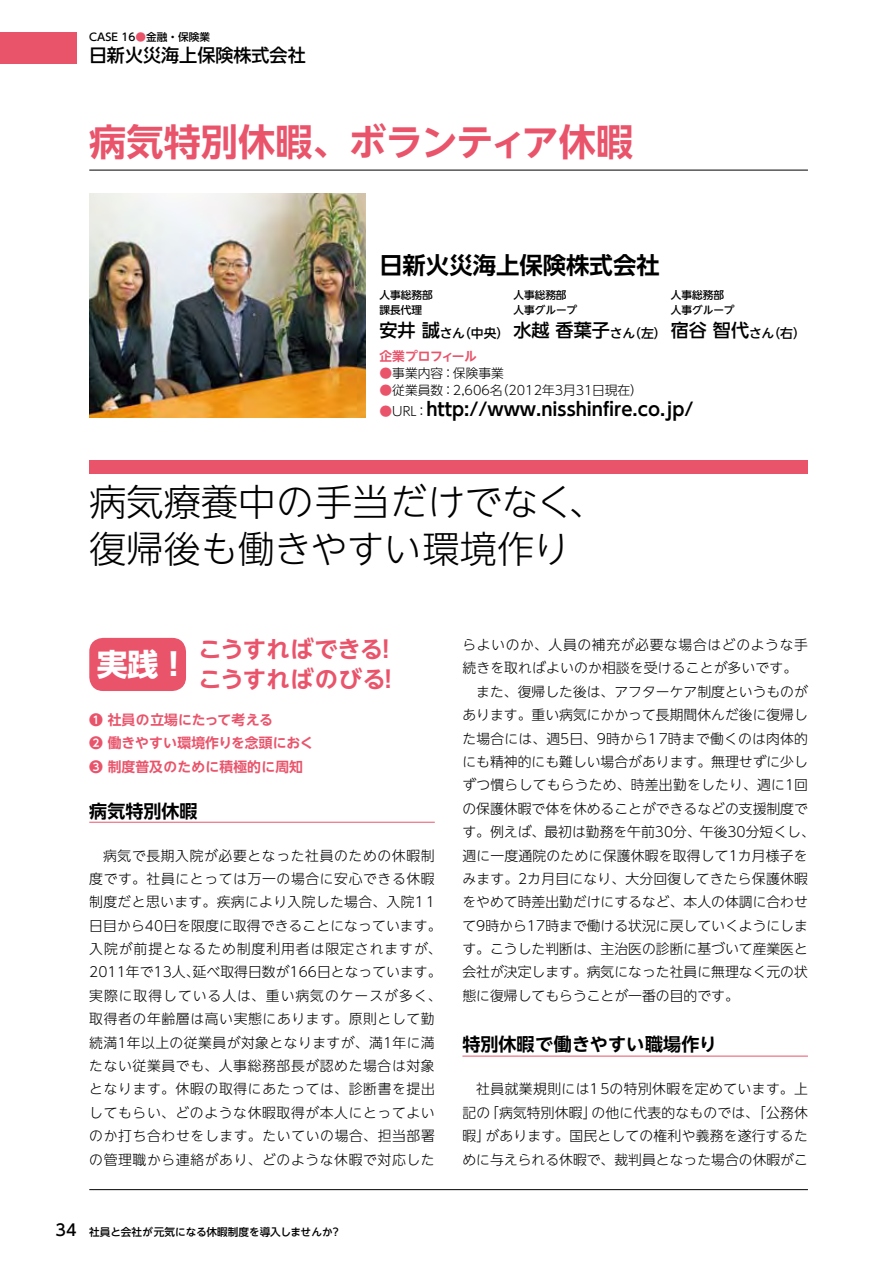
<style>
.page{position:relative;width:893px;height:1263px;background:#fff}
.page>*{position:absolute;margin:0;border:0;box-sizing:border-box;transform-origin:0 0}
.t1{font:300 37.2px/46.8px "UD Shin Go NT Pro";color:#000}
.t2{font:700 37.2px "UD Shin Go NT Pro De";color:#e9546b}
.t3{font:700 30.9px "UD Shin Go NT Pro";color:#fff}
.t4{font:700 23.4px/29.7px "UD Shin Go NT Pro De";letter-spacing:.005em;color:#e9546b}
.t5{font:700 23.4px "UD Shin Go NT Pro De";color:#000}
.t6{font:700 18px "UD Shin Go NT Pro De";color:#000}
.t7{font:500 18px "UD Shin Go NT Pro";color:#000}
.t8{font:300 13.8px/23.4px "UD Shin Go NT Pro";letter-spacing:.015em;color:#000;text-align:justify}
.t9{font:300 13.8px/23.4px "UD Shin Go NT Pro";letter-spacing:.045em;color:#000;text-align:center}
.t10{font:700 13.8px/23.4px "UD Shin Go NT Pro De";color:#e9546b}
.t11{font:300 12.75px "UD Shin Go NT Pro";color:#000}
.t12{font:500 12.75px "UD Shin Go NT Pro";letter-spacing:-.015em;color:#000}
.t13{font:700 12.75px "UD Shin Go NT Pro De";letter-spacing:-.03em;color:#e9546b}
.t14{font:500 10.65px "UD Shin Go NT Pro";color:#000}
.s1{color:#e9546b}
.s2{font-size:18px}
.s3{font-family:"UD Shin Go NT Pro";font-weight:300;font-size:12.75px;color:#e9546b}
.s4{font-family:"UD Shin Go NT Pro";font-weight:300;font-size:12.75px}
.s5{font-size:15.9px}
</style>
<div class="page">
<div style="left:89px;top:638px;width:97px;height:53px;background:#e9546b;border-radius:14px"></div>
<hr style="left:89px;top:1189px;width:719px;height:1px;background:#000">
<hr style="left:89px;top:170px;width:719px;height:1px;background:#000">
<div style="left:89px;top:460px;width:719px;height:14px;background:#e9546b"></div>
<div style="left:0;top:32px;width:77px;height:32px;background:#e9546b"></div>
<img style="left:89px;top:193px;width:277px;height:225px">
<hr style="left:89px;top:822px;width:346px;height:1px;background:#e9546b">
<hr style="left:462px;top:1056px;width:346px;height:1px;background:#e9546b">
<p class="t14" style="left:89px;top:29px;width:122px">CASE 16<span class="s1">●</span>金融・保険業</p>
<h3 class="t7" style="left:89px;top:40px;width:218px">日新火災海上保険株式会社</h3>
<h1 class="t2" style="left:89px;top:112px;width:546px">病気特別休暇、ボランティア休暇</h1>
<h3 class="t5" style="left:379px;top:246px;width:282px">日新火災海上保険株式会社</h3>
<p class="t14" style="left:379px;top:286px;width:55px">人事総務部</p>
<p class="t14" style="left:513px;top:286px;width:55px">人事総務部</p>
<p class="t14" style="left:671px;top:286px;width:55px">人事総務部</p>
<p class="t14" style="left:379px;top:302px;width:44px">課長代理</p>
<p class="t14" style="left:513px;top:302px;width:65px">人事グループ</p>
<p class="t14" style="left:671px;top:302px;width:65px">人事グループ</p>
<p class="t12" style="left:379px;top:322px;width:428px"><span class="s2">安井 誠</span>さん（中央）<span class="s2">水越 香葉子</span>さん（左）<span class="s2">宿谷 智代</span>さん（右）</p>
<p class="t13" style="left:379px;top:346px;width:99px">企業プロフィール</p>
<p class="t11" style="left:379px;top:363px;width:126px"><span class="s1">●</span>事業内容：保険事業</p>
<p class="t11" style="left:379px;top:380px;width:265px"><span class="s1">●</span>従業員数：2,606名（2012年3月31日現在）</p>
<h3 class="t6" style="left:379px;top:394px;width:316px"><span class="s3">●</span><span class="s4">URL：</span>http://www.nisshinfire.co.jp/</h3>
<h1 class="t1" style="left:89px;top:478px;width:518px">病気療養中の手当だけでなく、復帰後も働きやすい環境作り</h1>
<h3 class="t4" style="left:198px;top:634px;width:203px">こうすればできる！こうすればのびる！</h3>
<p class="t10" style="left:89px;top:708px;width:226px">❶ 社員の立場にたって考える<br>❷ 働きやすい環境作りを念頭におく<br>❸ 制度普及のために積極的に周知</p>
<h2 class="t3" style="left:97px;top:639px;width:94px">実践 ！</h2>
<h3 class="t6" style="left:89px;top:796px;width:110px">病気特別休暇</h3>
<p class="t9" style="left:89px;top:843px;width:354px">病気で長期入院が必要となった社員のための休暇制<br>度です。社員にとっては万一の場合に安心できる休暇制度だと思います。疾病により入院した場合、入院11日目から40日を限度に取得できることになっています。入院が前提となるため制度利用者は限定されますが、<br>2011年で13人、延べ取得日数が166日となっています。実際に取得している人は、重い病気のケースが多く、取得者の年齢層は高い実態にあります。原則として勤続満1年以上の従業員が対象となりますが、満1年に満たない従業員でも、人事総務部長が認めた場合は対象となります。休暇の取得にあたっては、診断書を提出してもらい、どのような休暇取得が本人にとってよいのか打ち合わせをします。たいていの場合、担当部署の管理職から連絡があり、どのような休暇で対応した</p>
<p class="t14" style="left:55px;top:1223px;width:287px"><span class="s5">34</span> 社員と会社が元気になる休暇制度を導入しませんか？</p>
<p class="t9" style="left:462px;top:633px;width:347px">らよいのか、人員の補充が必要な場合はどのような手</p>
<p class="t8" style="left:462px;top:656px;width:336px">続きを取ればよいのか相談を受けることが多いです。</p>
<p class="t8" style="left:476px;top:679px;width:333px">また、復帰した後は、アフターケア制度というものが</p>
<p class="t8" style="left:462px;top:703px;width:347px">あります。重い病気にかかって長期間休んだ後に復帰し</p>
<p class="t8" style="left:462px;top:726px;width:347px">た場合には、週5日、9時から17時まで働くのは肉体的</p>
<p class="t8" style="left:462px;top:749px;width:347px">にも精神的にも難しい場合があります。無理せずに少し</p>
<p class="t8" style="left:462px;top:773px;width:347px">ずつ慣らしてもらうため、時差出勤をしたり、週に1回</p>
<p class="t8" style="left:462px;top:796px;width:347px">の保護休暇で体を休めることができるなどの支援制度で</p>
<p class="t8" style="left:462px;top:820px;width:354px">す。例えば、最初は勤務を午前30分、午後30分短くし、</p>
<p class="t8" style="left:462px;top:843px;width:347px">週に一度通院のために保護休暇を取得して1カ月様子を</p>
<p class="t8" style="left:462px;top:866px;width:347px">みます。2カ月目になり、大分回復してきたら保護休暇</p>
<p class="t8" style="left:462px;top:890px;width:347px">をやめて時差出勤だけにするなど、本人の体調に合わせ</p>
<p class="t8" style="left:462px;top:913px;width:347px">て9時から17時まで働ける状況に戻していくようにしま</p>
<p class="t8" style="left:462px;top:936px;width:347px">す。こうした判断は、主治医の診断に基づいて産業医と</p>
<p class="t8" style="left:462px;top:960px;width:347px">会社が決定します。病気になった社員に無理なく元の状</p>
<p class="t8" style="left:462px;top:983px;width:278px">態に復帰してもらうことが一番の目的です。</p>
<h3 class="t6" style="left:462px;top:1030px;width:256px">特別休暇で働きやすい職場作り</h3>
<p class="t8" style="left:462px;top:1077px;width:347px;text-indent:14px">社員就業規則には15の特別休暇を定めています。上記の「病気特別休暇」の他に代表的なものでは、「公務休暇」があります。国民としての権利や義務を遂行するために与えられる休暇で、裁判員となった場合の休暇がこ</p>
</div>
